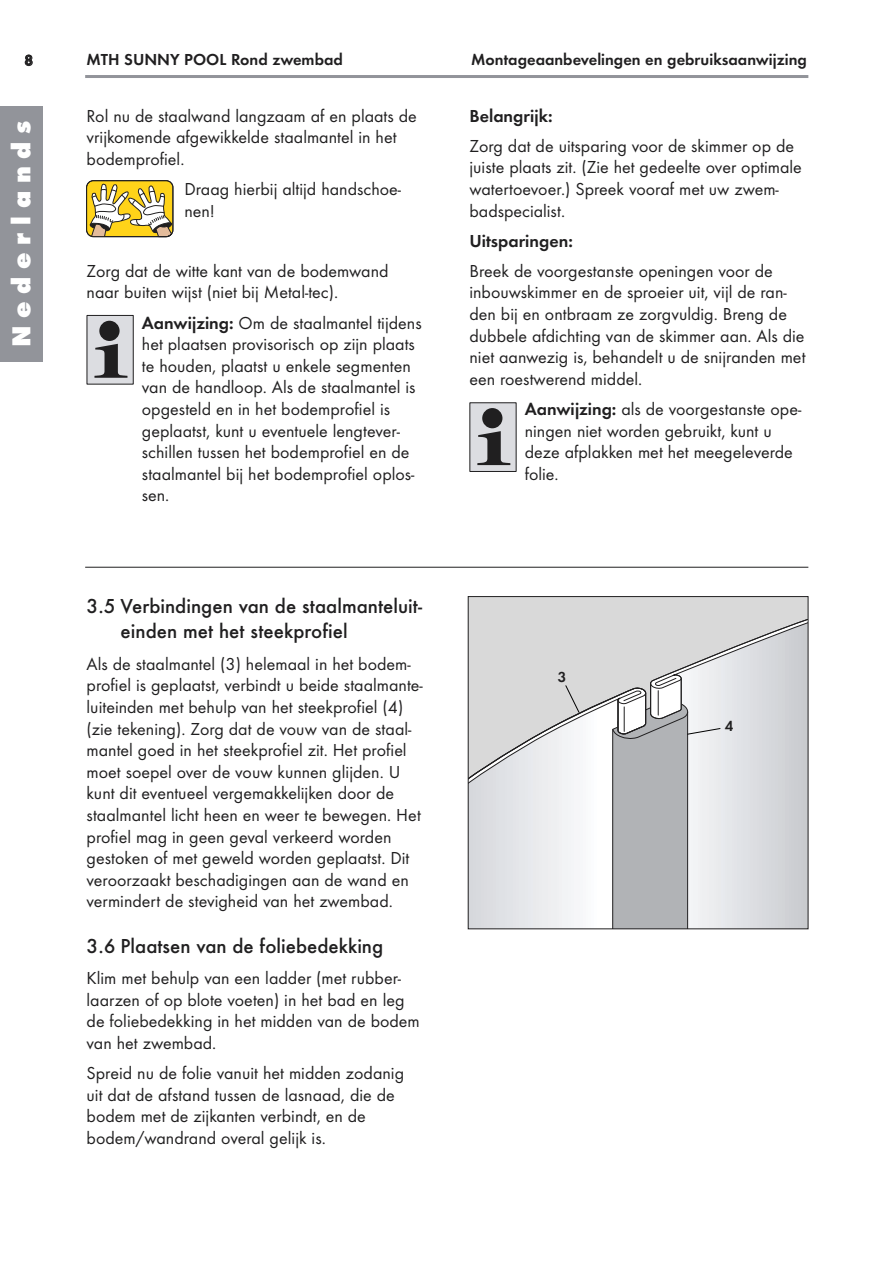
<style>
.page{position:relative;width:893px;height:1262px;background:#fff}
.page>*{position:absolute;margin:0;border:0;box-sizing:border-box;transform-origin:0 0}
.t1{font:800 27px "Function";letter-spacing:.285em;color:#fff}
.t2{font:500 21px/25.2px "Function";color:#201f20}
.t3{font:18px/21.6px "Function";color:#201f20}
.t4{font:700 18px "Function";color:#201f20}
.t5{font:700 16.5px "Function";color:#201f20}
.t6{font:700 15px "Function";color:#201f20}
.s1{font-weight:700}
</style>
<div class="page">
<div style="left:0;top:106px;width:43px;height:255px;background:#92949a"></div>
<hr style="left:85px;top:75px;width:723px;height:3px;background:#92949a">
<svg style="left:86px;top:180px;width:87px;height:58px"></svg>
<div style="left:468px;top:597px;width:339px;height:331px;background:#d9d9d9"></div>
<svg style="left:470px;top:619px;width:336px;height:308px"></svg>
<div style="left:468px;top:596px;width:340px;height:333px;border:1px solid #201f20"></div>
<div style="left:87px;top:315px;width:47px;height:69px;background:#dcdde1;border:1px solid #201f20"></div>
<svg style="left:94px;top:344px;width:33px;height:34px"></svg>
<div style="left:99px;top:321px;width:21px;height:20px;background:#201f20;border-radius:50%"></div>
<div style="left:469px;top:402px;width:47px;height:70px;background:#dcdde1;border:1px solid #201f20"></div>
<svg style="left:477px;top:431px;width:33px;height:34px"></svg>
<div style="left:482px;top:408px;width:20px;height:20px;background:#201f20;border-radius:50%"></div>
<hr style="left:85px;top:567px;width:723px;height:1px;background:#201f20">
<p class="t6" style="left:24px;top:54px;width:10px">8</p>
<p class="t5" style="left:471px;top:52px;width:337px">Montageaanbevelingen en gebruiksaanwijzing</p>
<p class="t3" style="left:87px;top:106px;width:332px">Rol nu de staalwand langzaam af en plaats de vrijkomende afgewikkelde staalmantel in het bodemprofiel.</p>
<p class="t3" style="left:184px;top:180px;width:218px">Draag hierbij altijd handschoe&shy;nen!</p>
<p class="t5" style="left:87px;top:52px;width:258px">MTH SUNNY POOL Rond zwembad</p>
<p class="t4" style="left:469px;top:108px;width:85px">Belangrijk:</p>
<p class="t3" style="left:469px;top:137px;width:334px">Zorg dat de uitsparing voor de skimmer op de juiste plaats zit. (Zie het gedeelte over optimale watertoevoer.) Spreek vooraf met uw zwem&shy;badspecialist.</p>
<p class="t4" style="left:469px;top:233px;width:105px">Uitsparingen:</p>
<p class="t3" style="left:469px;top:262px;width:337px">Breek de voorgestanste openingen voor de inbouwskimmer en de sproeier uit, vijl de ran&shy;den bij en ontbraam ze zorgvuldig. Breng de dubbele afdichting van de skimmer aan. Als die niet aanwezig is, behandelt u de snijranden met een roestwerend middel.</p>
<p class="t3" style="left:524px;top:400px;width:278px"><span class="s1">Aanwijzing:</span> als de voorgestanste ope&shy;ningen niet worden gebruikt, kunt u deze afplakken met het meegeleverde folie.</p>
<h1 class="t1" style="left:11px;top:347px;width:228px;rotate:-90deg">Nederlands</h1>
<p class="t3" style="left:87px;top:262px;width:303px">Zorg dat de witte kant van de bodemwand naar buiten wijst (niet bij Metal-tec).</p>
<p class="t3" style="left:142px;top:313px;width:281px"><span class="s1">Aanwijzing:</span> Om de staalmantel tijdens het plaatsen provisorisch op zijn plaats te houden, plaatst u enkele segmenten van de handloop. Als de staalmantel is opgesteld en in het bodemprofiel is geplaatst, kunt u eventuele lengtever&shy;schillen tussen het bodemprofiel en de staalmantel bij het bodemprofiel oplos&shy;sen.</p>
<p class="t2" style="left:121px;top:595px;width:303px;text-indent:-34px">3.5 Verbindingen van de staalmanteluit&shy;einden met het steekprofiel</p>
<p class="t3" style="left:87px;top:654px;width:338px">Als de staalmantel (3) helemaal in het bodem&shy;profiel is geplaatst, verbindt u beide staalmante&shy;luiteinden met behulp van het steekprofiel (4) (zie tekening). Zorg dat de vouw van de staal&shy;mantel goed in het steekprofiel zit. Het profiel moet soepel over de vouw kunnen glijden. U kunt dit eventueel vergemakkelijken door de staalmantel licht heen en weer te bewegen. Het profiel mag in geen geval verkeerd worden gestoken of met geweld worden geplaatst. Dit veroorzaakt beschadigingen aan de wand en vermindert de stevigheid van het zwembad.</p>
<p class="t2" style="left:87px;top:935px;width:298px">3.6 Plaatsen van de foliebedekking</p>
<p class="t3" style="left:87px;top:969px;width:335px">Klim met behulp van een ladder (met rubber&shy;laarzen of op blote voeten) in het bad en leg de foliebedekking in het midden van de bodem van het zwembad.</p>
<p class="t3" style="left:87px;top:1063px;width:319px">Spreid nu de folie vanuit het midden zodanig uit dat de afstand tussen de lasnaad, die de bodem met de zijkanten verbindt, en de bodem/wandrand overal gelijk is.</p>
<p class="t6" style="left:558px;top:670px;width:10px">3</p>
<p class="t6" style="left:724px;top:719px;width:10px">4</p>
</div>
